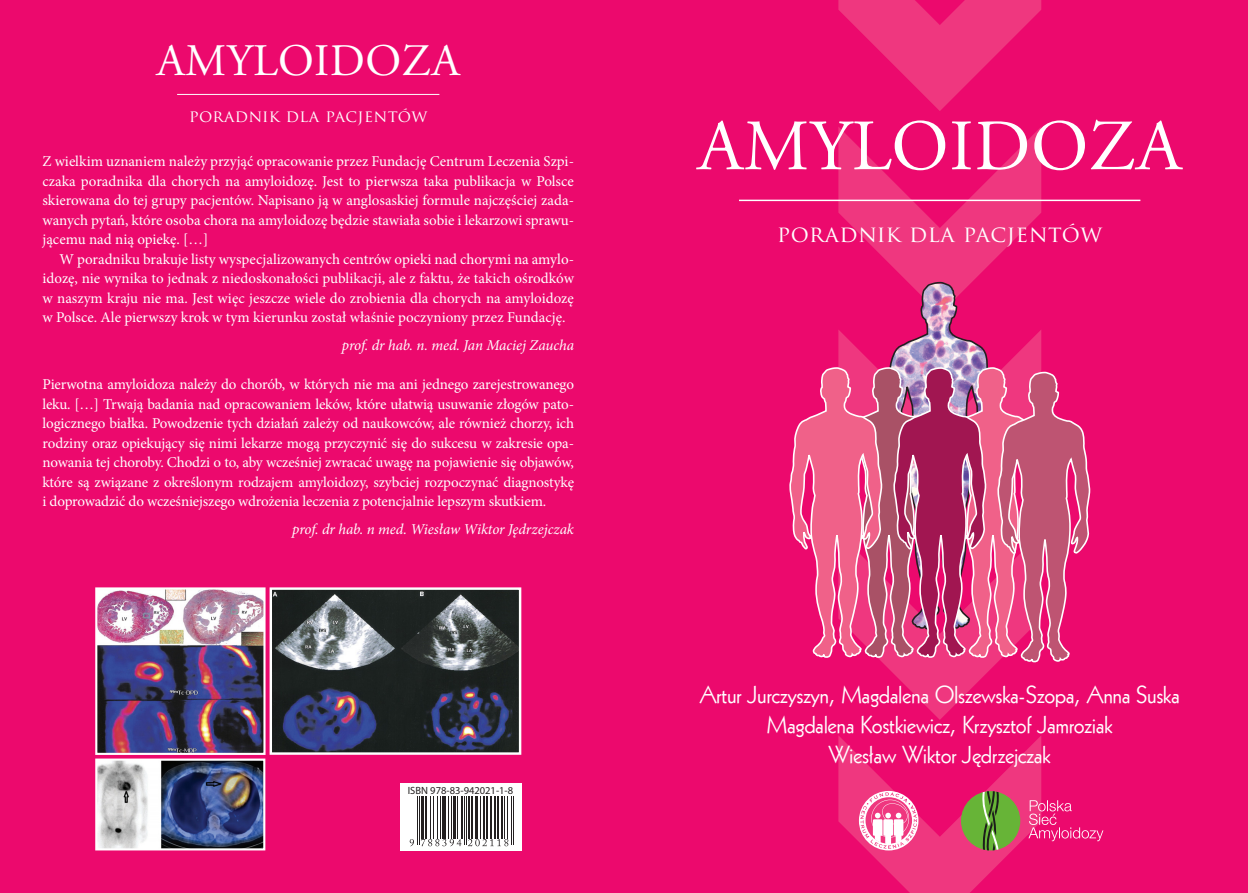
<style>
.page{position:relative;width:1248px;height:893px;background:#ec096d}
.page>*{position:absolute;margin:0;border:0;box-sizing:border-box;transform-origin:0 0}
.t1{font:72px "Adobe Garamond Pro";letter-spacing:.01em;color:#fff}
.t2{font:45px "Adobe Garamond Pro";letter-spacing:.01em;color:#fff}
.t3{font:24px/30px "Geometric 231 EU";letter-spacing:-.02em;color:#fff;text-align:center}
.t4{font:22.5px "Trajan Pro";letter-spacing:.025em;color:#fff}
.t5{font:16.5px "Trajan Pro";letter-spacing:.025em;color:#fff}
.tekst_tyl{font:15px/19.5px "Minion Pro";letter-spacing:-.005em;color:#fff;text-align:justify}
.tekst_tyl-2{font:italic 15px "Minion Pro";letter-spacing:-.005em;color:#fff}
.tekst_bezw{font:10.5px "Myriad Pro";color:#231f20}
</style>
<div class="page">
<hr style="left:177px;top:94px;width:262px;height:1px;background:#fff">
<hr style="left:739px;top:200px;width:401px;height:1px;background:#fff">
<div style="left:400px;top:783px;width:121px;height:67px;background:#fff"></div>
<img style="left:98px;top:590px;width:165px;height:162px">
<div style="left:95px;top:587px;width:171px;height:168px;border:2px solid #fff"></div>
<img style="left:273px;top:590px;width:245px;height:162px">
<div style="left:270px;top:587px;width:251px;height:168px;border:2px solid #fff"></div>
<img style="left:98px;top:761px;width:164px;height:86px">
<div style="left:95px;top:758px;width:170px;height:92px;border:2px solid #fff"></div>
<svg style="left:788px;top:0;width:315px;height:893px"></svg>
<hr style="left:417px;top:796px;width:1px;height:49px;background:#231f20">
<hr style="left:419px;top:796px;width:1px;height:49px;background:#231f20">
<hr style="left:421px;top:796px;width:3px;height:42px;background:#231f20">
<hr style="left:425px;top:796px;width:2px;height:42px;background:#231f20">
<hr style="left:430px;top:796px;width:1px;height:42px;background:#231f20">
<hr style="left:433px;top:796px;width:1px;height:42px;background:#231f20">
<hr style="left:437px;top:796px;width:1px;height:42px;background:#231f20">
<hr style="left:440px;top:796px;width:1px;height:42px;background:#231f20">
<hr style="left:443px;top:796px;width:3px;height:42px;background:#231f20">
<hr style="left:448px;top:796px;width:1px;height:42px;background:#231f20">
<hr style="left:451px;top:796px;width:1px;height:42px;background:#231f20">
<hr style="left:453px;top:796px;width:3px;height:42px;background:#231f20">
<hr style="left:457px;top:796px;width:1px;height:42px;background:#231f20">
<hr style="left:461px;top:796px;width:2px;height:42px;background:#231f20">
<hr style="left:464px;top:796px;width:1px;height:49px;background:#231f20">
<hr style="left:466px;top:796px;width:1px;height:49px;background:#231f20">
<hr style="left:468px;top:796px;width:2px;height:42px;background:#231f20">
<hr style="left:471px;top:796px;width:2px;height:42px;background:#231f20">
<hr style="left:475px;top:796px;width:3px;height:42px;background:#231f20">
<hr style="left:481px;top:796px;width:1px;height:42px;background:#231f20">
<hr style="left:483px;top:796px;width:1px;height:42px;background:#231f20">
<hr style="left:486px;top:796px;width:2px;height:42px;background:#231f20">
<hr style="left:490px;top:796px;width:2px;height:42px;background:#231f20">
<hr style="left:494px;top:796px;width:2px;height:42px;background:#231f20">
<hr style="left:497px;top:796px;width:2px;height:42px;background:#231f20">
<hr style="left:501px;top:796px;width:2px;height:42px;background:#231f20">
<hr style="left:504px;top:796px;width:1px;height:42px;background:#231f20">
<hr style="left:507px;top:796px;width:1px;height:42px;background:#231f20">
<hr style="left:511px;top:796px;width:1px;height:49px;background:#231f20">
<hr style="left:514px;top:796px;width:1px;height:49px;background:#231f20">
<svg style="left:410px;top:839px;width:4px;height:7px"></svg>
<svg style="left:421px;top:839px;width:40px;height:7px"></svg>
<svg style="left:468px;top:839px;width:40px;height:7px"></svg>
<p class="t2" style="left:157px;top:34px;width:304px">AMYLOIDOZA</p>
<p class="t5" style="left:189px;top:106px;width:240px">PORADNIK DLA PACJENTÓW</p>
<p class="tekst_tyl" style="left:43px;top:152px;width:533px">Z wielkim uznaniem należy przyjąć opracowanie przez Fundację Centrum Leczenia Szpi&shy;czaka poradnika dla chorych na amyloidozę. Jest to pierwsza taka publikacja w Polsce skierowana do tej grupy pacjentów. Napisano ją w anglosaskiej formule najczęściej zada&shy;wanych pytań, które osoba chora na amyloidozę będzie stawiała sobie i lekarzowi sprawu&shy;jącemu nad nią opiekę. […]</p>
<p class="tekst_tyl" style="left:43px;top:249px;width:533px;text-indent:17px">W poradniku brakuje listy wyspecjalizowanych centrów opieki nad chorymi na amylo&shy;idozę, nie wynika to jednak z niedoskonałości publikacji, ale z faktu, że takich ośrodków w naszym kraju nie ma. Jest więc jeszcze wiele do zrobienia dla chorych na amyloidozę w Polsce. Ale pierwszy krok w tym kierunku został właśnie poczyniony przez Fundację.</p>
<p class="tekst_tyl-2" style="left:342px;top:335px;width:234px">prof. dr hab. n. med. Jan Maciej Zaucha</p>
<p class="tekst_tyl" style="left:43px;top:375px;width:533px">Pierwotna amyloidoza należy do chorób, w których nie ma ani jednego zarejestrowanego leku. […] Trwają badania nad opracowaniem leków, które ułatwią usuwanie złogów pato&shy;logicznego białka. Powodzenie tych działań zależy od naukowców, ale również chorzy, ich rodziny oraz opiekujący się nimi lekarze mogą przyczynić się do sukcesu w zakresie opa&shy;nowania tej choroby. Chodzi o to, aby wcześniej zwracać uwagę na pojawienie się objawów, które są związane z określonym rodzajem amyloidozy, szybciej rozpoczynać diagnostykę i doprowadzić do wcześniejszego wdrożenia leczenia z potencjalnie lepszym skutkiem.</p>
<p class="tekst_tyl-2" style="left:292px;top:519px;width:283px">prof. dr hab. n med. Wiesław Wiktor Jędrzejczak</p>
<p class="tekst_bezw" style="left:408px;top:784px;width:107px">ISBN 978-83-942021-1-8</p>
<p class="t1" style="left:698px;top:103px;width:485px">AMYLOIDOZA</p>
<p class="t4" style="left:777px;top:220px;width:327px">PORADNIK DLA PACJENTÓW</p>
<p class="t3" style="left:699px;top:679px;width:482px">Artur Jurczyszyn, Magdalena Olszewska-Szopa, Anna Suska<br>Magdalena Kostkiewicz, Krzysztof Jamroziak<br>Wiesław Wiktor Jędrzejczak</p>
</div>
